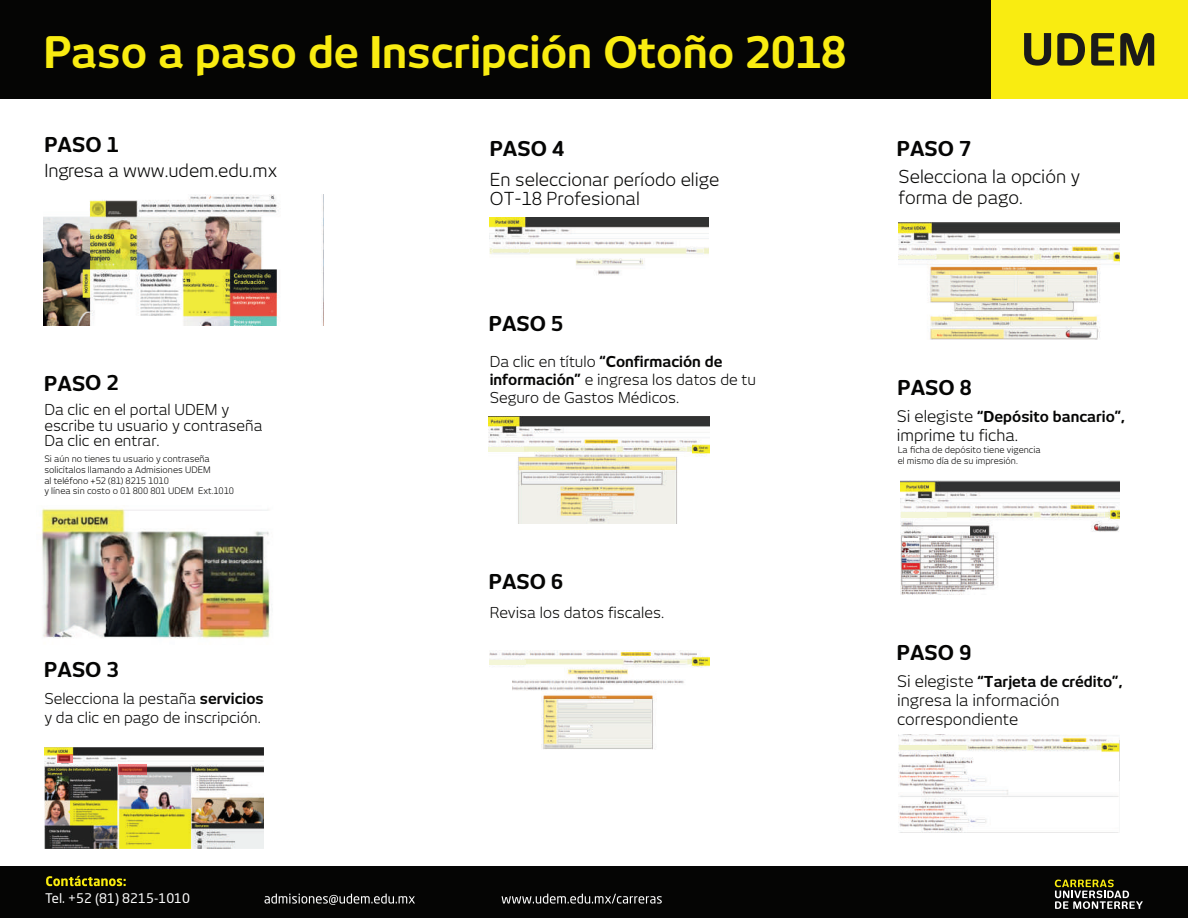
<style>
.page{position:relative;width:1188px;height:918px;background:#fff}
.page>*{position:absolute;margin:0;border:0;box-sizing:border-box;transform-origin:0 0}
.t1{font:700 51.45px "New June";color:#f9ec11}
.t2{font:700 42.9px "New June";color:#f9ec11}
.t3{font:700 20.25px "New June";color:#050504}
.t4{font:17.7px/19.2px "New June";color:#050504}
.t5{font:15.75px/18.9px "New June";color:#050504}
.t6{font:14.85px/15.6px "New June";color:#050504}
.t7{font:700 14.85px "New June";color:#050504}
.t8{font:13.05px "Neo Sans Std";color:#fff}
.t9{font:8.85px/10.6px "New June";color:#050504}
.s1{font-weight:700}
.s2{font-weight:400;font-size:15.75px}
</style>
<div class="page">
<div style="left:990px;top:0;width:198px;height:99px;background:#f9ec11"></div>
<svg style="left:1024px;top:33px;width:27px;height:33px"></svg>
<svg style="left:1057px;top:33px;width:28px;height:33px"></svg>
<svg style="left:1091px;top:33px;width:23px;height:33px"></svg>
<svg style="left:1120px;top:33px;width:34px;height:33px"></svg>
<img style="left:490px;top:217px;width:219px;height:58px">
<div style="left:0;top:866px;width:1188px;height:52px;background:#050504"></div>
<svg style="left:1055px;top:880px;width:88px;height:29px"></svg>
<svg style="left:46px;top:876px;width:80px;height:10px"></svg>
<svg style="left:265px;top:894px;width:150px;height:11px"></svg>
<svg style="left:502px;top:894px;width:160px;height:10px"></svg>
<img style="left:45px;top:747px;width:219px;height:102px">
<img style="left:489px;top:417px;width:221px;height:106px">
<div style="left:489px;top:447px;width:35px;height:5px;background:#f4f6d8"></div>
<img style="left:489px;top:651px;width:220px;height:99px">
<div style="left:489px;top:660px;width:37px;height:5px;background:#f4f6d8"></div>
<img style="left:898px;top:222px;width:222px;height:118px">
<hr style="left:899px;top:256px;width:36px;height:2px;background:#f4f6d8">
<img style="left:900px;top:480px;width:220px;height:114px">
<div style="left:901px;top:512px;width:46px;height:5px;background:#f4f6d8"></div>
<img style="left:899px;top:734px;width:220px;height:98px">
<div style="left:900px;top:745px;width:39px;height:5px;background:#f0f2cb"></div>
<svg style="left:118px;top:764px;width:29px;height:11px"></svg>
<svg style="left:57px;top:754px;width:16px;height:9px"></svg>
<img style="left:44px;top:195px;width:280px;height:131px">
<div style="left:0;top:0;width:990px;height:99px;background:#050504"></div>
<img style="left:41px;top:508px;width:231px;height:131px">
<svg style="left:903px;top:539px;width:16px;height:2px"></svg>
<hr style="left:494px;top:249px;width:35px;height:3px;background:#f0f2cb">
<hr style="left:929px;top:539px;width:23px;height:2px;background:#fff">
<h1 class="t1" style="left:44px;top:17px;width:895px">Paso a Paso Inscripción Otoño 2017</h1>
<h2 class="t2" style="left:44px;top:27px;width:804px">Paso a paso de Inscripción Otoño 2018</h2>
<h3 class="t3" style="left:44px;top:132px;width:76px">PASO 1</h3>
<p class="t4" style="left:44px;top:161px;width:234px">Ingresa a www.udem.edu.mx</p>
<h3 class="t3" style="left:44px;top:371px;width:76px">PASO 2</h3>
<p class="t6" style="left:44px;top:402px;width:220px">Da clic en el portal UDEM y escribe tu usuario y contraseña<br>Da clic en entrar.</p>
<p class="t9" style="left:44px;top:464px;width:168px">solicítalos llamando a Admisiones UDEM</p>
<p class="t9" style="left:44px;top:454px;width:167px">Si aún no tienes tu usuario y contraseña</p>
<p class="t9" style="left:44px;top:475px;width:191px">al teléfono +52 (81) 8215 1010<br>y línea sin costo o 01 800 801 UDEM Ext.1010</p>
<h3 class="t3" style="left:44px;top:657px;width:76px">PASO 3</h3>
<p class="t6" style="left:44px;top:691px;width:221px">Selecciona la pestaña <span class="s1">servicios</span></p>
<p class="t6" style="left:44px;top:709px;width:218px">y da clic en pago de inscripción.</p>
<p class="t8" style="left:45px;top:891px;width:146px">Tel. +52 (81) 8215-1010</p>
<h3 class="t3" style="left:490px;top:137px;width:76px">PASO 4</h3>
<p class="t4" style="left:490px;top:169px;width:231px">En seleccionar período elige<br>OT-18 Profesional</p>
<h3 class="t3" style="left:489px;top:312px;width:76px">PASO 5</h3>
<p class="t6" style="left:490px;top:353px;width:268px;line-height:17.9px">Da clic en título <span class="s1">“Confirmación de información”</span> e ingresa los datos de tu<br>Seguro de Gastos Médicos.</p>
<h3 class="t3" style="left:489px;top:570px;width:76px">PASO 6</h3>
<p class="t6" style="left:490px;top:604px;width:176px">Revisa los datos fiscales.</p>
<h3 class="t3" style="left:897px;top:137px;width:76px">PASO 7</h3>
<p class="t4" style="left:899px;top:167px;width:183px">Selecciona la opción y</p>
<p class="t4" style="left:899px;top:187px;width:126px">forma de pago.</p>
<h3 class="t3" style="left:898px;top:375px;width:76px">PASO 8</h3>
<p class="t7" style="left:897px;top:408px;width:230px"><span class="s2">Si elegiste</span> “Depósito bancario”,</p>
<p class="t5" style="left:897px;top:425px;width:123px">imprime tu ficha.</p>
<p class="t9" style="left:898px;top:444px;width:144px">La ficha de depósito tiene vigencia el mismo día de su impresión.</p>
<h3 class="t3" style="left:897px;top:641px;width:76px">PASO 9</h3>
<p class="t7" style="left:897px;top:673px;width:227px"><span class="s2">Si elegiste</span> “Tarjeta de crédito”,</p>
<p class="t5" style="left:897px;top:690px;width:164px">ingresa la información correspondiente</p>
</div>
